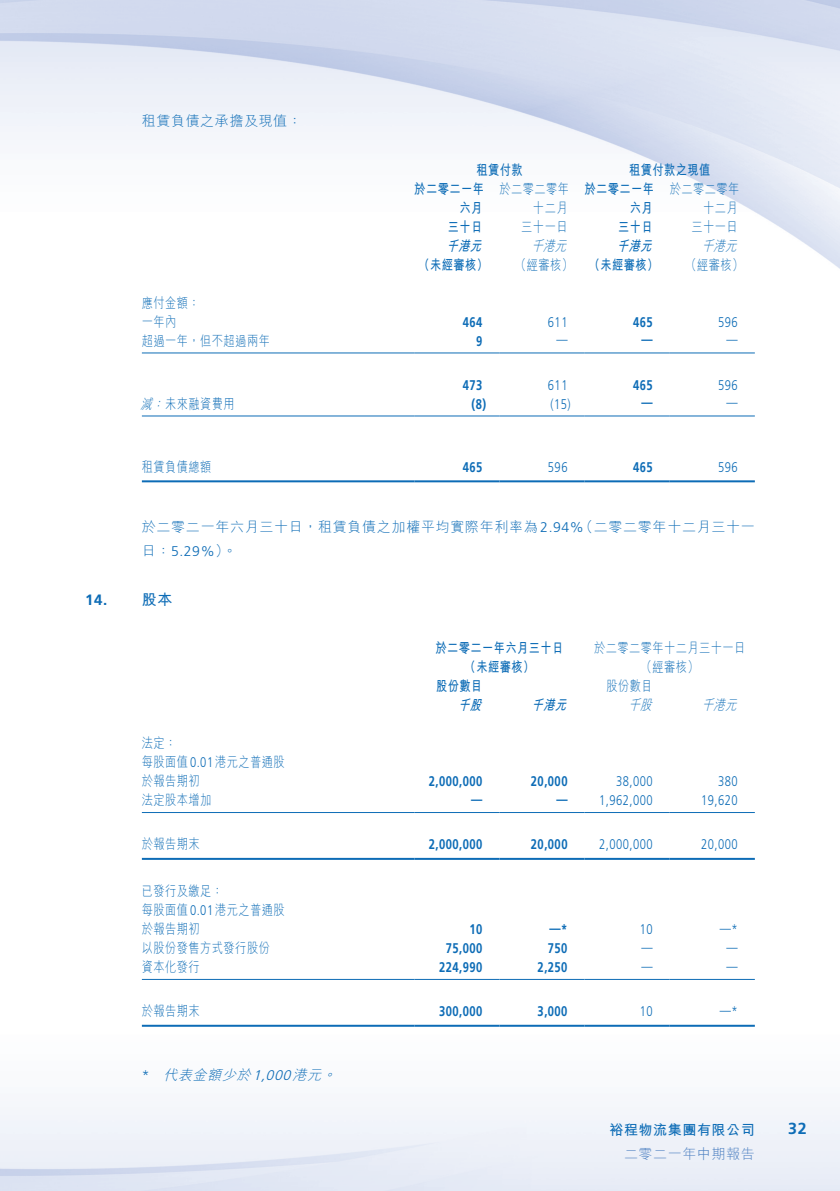
<style>
.page{position:relative;width:840px;height:1191px;background:#fff}
.page>*{position:absolute;margin:0;border:0;box-sizing:border-box;transform-origin:0 0}
.t1{font:700 16px "Frutiger";color:#0d6cb6}
.t2{font:700 15px "Frutiger";color:#0d6cb6}
.t3{font:14px/19px "M Hei HK Light E Ten B5 H";letter-spacing:.04em;color:#0d6cb6;scale:.8 1}
.t4{font:700 14px "Frutiger";letter-spacing:.04em;color:#0d6cb6;scale:.8 1}
.t5{font:300 14px "Frutiger";letter-spacing:.04em;color:#0d6cb6;scale:.8 1}
.t6{font:14px/19px "M Hei HK Bold E Ten B5 H";letter-spacing:.04em;color:#0d6cb6;text-align:right;scale:.8 1}
.t7{font:14px "M Hei HK Light E Ten B5 H";letter-spacing:.04em;color:#0d6cb6}
.t8{font:italic 14px "M Hei HK Light E Ten B5 H";color:#0d6cb6}
.t9{font:italic 14px "M Hei HK Bold E Ten B5 H";color:#0d6cb6;scale:.8 1}
.t10{font:italic 14px "M Hei HK Light E Ten B5 H";color:#0d6cb6;scale:.8 1}
.t11{font:14px "M Hei HK Bold E Ten B5 H";letter-spacing:.04em;color:#0d6cb6}
.t12{font:14px "M Hei HK Light E Ten B5 H";letter-spacing:.04em;color:#4b7fc1}
.t13{font:300 14px "Frutiger";letter-spacing:.04em;color:#0d6cb6}
.s1{font-family:"M Hei HK Light E Ten B5 H"}
.s2{font-style:italic}
.s3{font-family:"Frutiger";font-weight:300}
.s4{font-family:"M Hei HK Light E Ten B5 H";font-weight:400}
.s5{font-family:"M Hei HK Bold E Ten B5 H";font-weight:400}
.s6{font-weight:700}
.s7{font-family:"Frutiger";font-weight:300;font-style:normal}
</style>
<div class="page">
<img style="left:0;top:0;width:839px;height:1191px">
<hr style="left:142px;top:352px;width:272px;height:1px;background:#0d6cb6">
<hr style="left:414px;top:352px;width:85px;height:1px;background:#0d6cb6">
<hr style="left:499px;top:352px;width:85px;height:1px;background:#0d6cb6">
<hr style="left:584px;top:352px;width:85px;height:1px;background:#0d6cb6">
<hr style="left:669px;top:352px;width:85px;height:1px;background:#0d6cb6">
<hr style="left:142px;top:415px;width:272px;height:1px;background:#0d6cb6">
<hr style="left:414px;top:415px;width:85px;height:1px;background:#0d6cb6">
<hr style="left:499px;top:415px;width:85px;height:1px;background:#0d6cb6">
<hr style="left:584px;top:415px;width:85px;height:1px;background:#0d6cb6">
<hr style="left:669px;top:415px;width:85px;height:1px;background:#0d6cb6">
<hr style="left:142px;top:480px;width:272px;height:2px;background:#0d6cb6">
<hr style="left:414px;top:480px;width:85px;height:2px;background:#0d6cb6">
<hr style="left:499px;top:480px;width:85px;height:2px;background:#0d6cb6">
<hr style="left:584px;top:480px;width:85px;height:2px;background:#0d6cb6">
<hr style="left:669px;top:480px;width:85px;height:2px;background:#0d6cb6">
<hr style="left:142px;top:812px;width:272px;height:1px;background:#0d6cb6">
<hr style="left:414px;top:812px;width:85px;height:1px;background:#0d6cb6">
<hr style="left:499px;top:812px;width:85px;height:1px;background:#0d6cb6">
<hr style="left:584px;top:812px;width:85px;height:1px;background:#0d6cb6">
<hr style="left:669px;top:812px;width:85px;height:1px;background:#0d6cb6">
<hr style="left:142px;top:858px;width:272px;height:2px;background:#0d6cb6">
<hr style="left:414px;top:858px;width:85px;height:2px;background:#0d6cb6">
<hr style="left:499px;top:858px;width:85px;height:2px;background:#0d6cb6">
<hr style="left:584px;top:858px;width:85px;height:2px;background:#0d6cb6">
<hr style="left:669px;top:858px;width:85px;height:2px;background:#0d6cb6">
<hr style="left:142px;top:979px;width:272px;height:1px;background:#0d6cb6">
<hr style="left:414px;top:979px;width:85px;height:1px;background:#0d6cb6">
<hr style="left:499px;top:979px;width:85px;height:1px;background:#0d6cb6">
<hr style="left:584px;top:979px;width:85px;height:1px;background:#0d6cb6">
<hr style="left:669px;top:979px;width:85px;height:1px;background:#0d6cb6">
<hr style="left:142px;top:1024px;width:272px;height:2px;background:#0d6cb6">
<hr style="left:414px;top:1024px;width:85px;height:2px;background:#0d6cb6">
<hr style="left:499px;top:1024px;width:85px;height:2px;background:#0d6cb6">
<hr style="left:584px;top:1024px;width:85px;height:2px;background:#0d6cb6">
<hr style="left:669px;top:1024px;width:85px;height:2px;background:#0d6cb6">
<p class="t7" style="left:142px;top:115px;width:161px">租賃負債之承擔及現值：</p>
<p class="t3" style="left:142px;top:295px;width:74px">應付金額：一年內</p>
<p class="t6" style="left:476px;top:162px;width:59px">租賃付款</p>
<p class="t6" style="left:628px;top:162px;width:103px">租賃付款之現值</p>
<p class="t6" style="left:414px;top:181px;width:88px">於二零二一年六月<br>三十日</p>
<p class="t3" style="left:499px;top:181px;width:88px;text-align:right">於二零二零年十二月<br>三十一日</p>
<p class="t6" style="left:584px;top:181px;width:88px">於二零二一年六月<br>三十日</p>
<p class="t3" style="left:669px;top:181px;width:88px;text-align:right">於二零二零年十二月<br>三十一日</p>
<p class="t9" style="left:446px;top:240px;width:49px">千港元</p>
<p class="t10" style="left:531px;top:240px;width:49px">千港元</p>
<p class="t9" style="left:616px;top:240px;width:49px">千港元</p>
<p class="t10" style="left:701px;top:240px;width:49px">千港元</p>
<p class="t6" style="left:418px;top:257px;width:88px">（未經審核）</p>
<p class="t6" style="left:515px;top:257px;width:180px"><span class="s1">（經審核）</span> （未經審核）</p>
<p class="t3" style="left:685px;top:257px;width:74px">（經審核）</p>
<p class="t4" style="left:462px;top:316px;width:26px">464</p>
<p class="t5" style="left:547px;top:316px;width:26px">611</p>
<p class="t4" style="left:632px;top:316px;width:26px">465</p>
<p class="t5" style="left:717px;top:316px;width:26px">596</p>
<p class="t3" style="left:142px;top:333px;width:161px">超過一年，但不超過兩年</p>
<p class="t4" style="left:476px;top:335px;width:9px">9</p>
<p class="t5" style="left:556px;top:334px;width:15px">—</p>
<p class="t4" style="left:641px;top:334px;width:15px">—</p>
<p class="t5" style="left:726px;top:334px;width:15px">—</p>
<p class="t4" style="left:462px;top:379px;width:26px">473</p>
<p class="t5" style="left:547px;top:379px;width:26px">611</p>
<p class="t4" style="left:632px;top:379px;width:26px">465</p>
<p class="t5" style="left:717px;top:379px;width:26px">596</p>
<p class="t3" style="left:140px;top:396px;width:119px"><span class="s2">減：</span>未來融資費用</p>
<p class="t4" style="left:471px;top:398px;width:20px">(8)</p>
<p class="t5" style="left:550px;top:398px;width:27px">(15)</p>
<p class="t4" style="left:641px;top:397px;width:15px">—</p>
<p class="t5" style="left:726px;top:397px;width:15px">—</p>
<p class="t3" style="left:142px;top:459px;width:88px">租賃負債總額</p>
<p class="t4" style="left:462px;top:461px;width:26px">465</p>
<p class="t5" style="left:547px;top:461px;width:26px">596</p>
<p class="t4" style="left:632px;top:461px;width:26px">465</p>
<p class="t5" style="left:717px;top:461px;width:26px">596</p>
<p class="t7" style="left:142px;top:522px;width:614px">於二零二一年六月三十日，租賃負債之加權平均實際年利率為 <span class="s3">2.94%</span>（二零二零年十二月三十一</p>
<p class="t13" style="left:142px;top:546px;width:96px"><span class="s4">日：</span>5.29%<span class="s4">）。</span></p>
<p class="t2" style="left:85px;top:593px;width:89px">14. <span class="s5">股本</span></p>
<p class="t6" style="left:435px;top:640px;width:161px;text-align:center">於二零二一年六月三十日（未經審核）</p>
<p class="t3" style="left:593px;top:640px;width:191px;text-align:center">於二零二零年十二月三十一日（經審核）</p>
<p class="t6" style="left:436px;top:678px;width:59px">股份數目</p>
<p class="t3" style="left:606px;top:678px;width:59px">股份數目</p>
<p class="t9" style="left:458px;top:699px;width:35px">千股</p>
<p class="t9" style="left:531px;top:699px;width:49px">千港元</p>
<p class="t10" style="left:628px;top:699px;width:35px">千股</p>
<p class="t10" style="left:701px;top:699px;width:49px">千港元</p>
<p class="t3" style="left:142px;top:735px;width:180px">法定：<br>每股面值 <span class="s3">0.01</span>港元之普通股於報告期初</p>
<p class="t4" style="left:428px;top:775px;width:68px">2,000,000</p>
<p class="t4" style="left:530px;top:775px;width:47px">20,000</p>
<p class="t5" style="left:615px;top:775px;width:47px">38,000</p>
<p class="t5" style="left:717px;top:775px;width:26px">380</p>
<p class="t3" style="left:142px;top:792px;width:88px">法定股本增加</p>
<p class="t4" style="left:471px;top:793px;width:15px">—</p>
<p class="t5" style="left:556px;top:794px;width:122px"><span class="s6">—</span> 1,962,000</p>
<p class="t5" style="left:700px;top:794px;width:47px">19,620</p>
<p class="t3" style="left:142px;top:836px;width:74px">於報告期末</p>
<p class="t4" style="left:428px;top:838px;width:68px">2,000,000</p>
<p class="t4" style="left:530px;top:838px;width:47px">20,000</p>
<p class="t5" style="left:598px;top:838px;width:68px">2,000,000</p>
<p class="t5" style="left:700px;top:838px;width:47px">20,000</p>
<p class="t3" style="left:142px;top:883px;width:180px">已發行及繳足：<br>每股面值 <span class="s3">0.01</span>港元之普通股於報告期初</p>
<p class="t4" style="left:469px;top:923px;width:18px">10</p>
<p class="t4" style="left:549px;top:923px;width:24px">—*</p>
<p class="t5" style="left:639px;top:923px;width:18px">10</p>
<p class="t5" style="left:719px;top:923px;width:24px">—*</p>
<p class="t3" style="left:142px;top:940px;width:161px">以股份發售方式發行股份</p>
<p class="t4" style="left:445px;top:942px;width:47px">75,000</p>
<p class="t4" style="left:547px;top:942px;width:26px">750</p>
<p class="t5" style="left:641px;top:941px;width:15px">—</p>
<p class="t5" style="left:726px;top:941px;width:15px">—</p>
<p class="t3" style="left:142px;top:959px;width:74px">資本化發行</p>
<p class="t4" style="left:439px;top:961px;width:56px">224,990</p>
<p class="t4" style="left:537px;top:961px;width:39px">2,250</p>
<p class="t5" style="left:641px;top:960px;width:15px">—</p>
<p class="t5" style="left:726px;top:960px;width:15px">—</p>
<p class="t3" style="left:142px;top:1003px;width:74px">於報告期末</p>
<p class="t4" style="left:439px;top:1005px;width:56px">300,000</p>
<p class="t4" style="left:537px;top:1005px;width:39px">3,000</p>
<p class="t5" style="left:639px;top:1005px;width:18px">10</p>
<p class="t5" style="left:719px;top:1005px;width:24px">—*</p>
<p class="t8" style="left:142px;top:1069px;width:199px"><span class="s7">*</span> 代表金額少於 <span class="s3">1,000</span>港元。</p>
<p class="t11" style="left:609px;top:1124px;width:147px">裕程物流集團有限公司</p>
<p class="t1" style="left:787px;top:1121px;width:20px">32</p>
<p class="t12" style="left:623px;top:1148px;width:132px">二零二一年中期報告</p>
</div>
